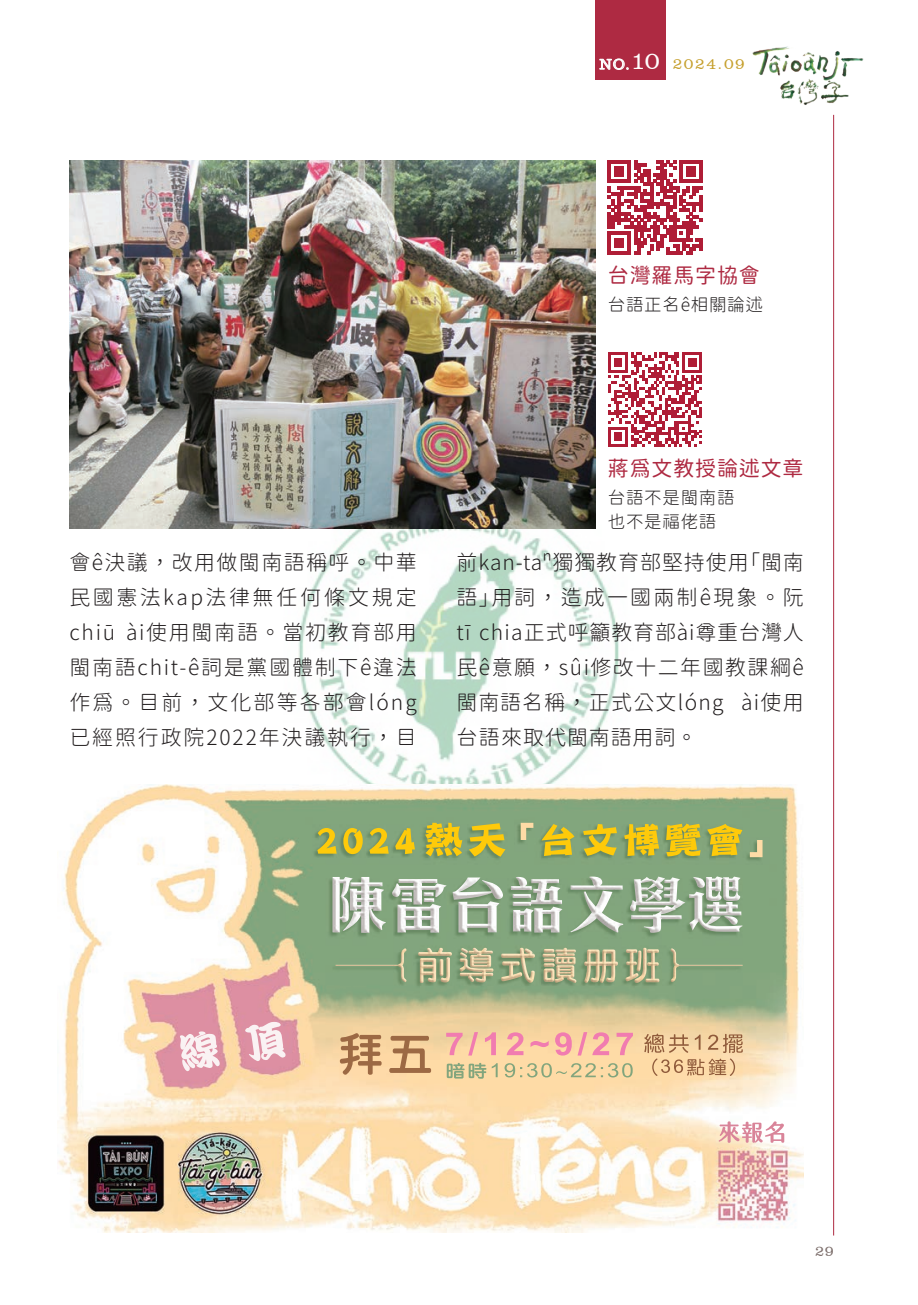
<style>
.page{position:relative;width:918px;height:1305px;background:#fff}
.page>*{position:absolute;margin:0;border:0;box-sizing:border-box;transform-origin:0 0}
.t1{font:21px/35px "Gen Sen Rounded TW L";letter-spacing:.075em;color:#231f20;text-align:justify}
.t2{font:21px "Gen Sen Rounded TW R";letter-spacing:.04em;color:#ae2a42}
.t3{font:17.5px/24.5px "Gen Sen Rounded TW L";letter-spacing:.04em;color:#231f20}
.t4{font:300 15.75px "Clarendon BT";letter-spacing:.1em;color:#c6a02e}
.t5{font:300 14.88px "Clarendon BT";color:#7d6f6c}
.s1{font-size:14.88px;color:#fff}
.s2{font-size:24.5px;color:#fff}
</style>
<div class="page">
<img style="left:283px;top:480px;width:344px;height:305px">
<svg style="left:608px;top:160px;width:94px;height:94px"></svg>
<svg style="left:608px;top:352px;width:94px;height:95px"></svg>
<img style="left:58px;top:785px;width:746px;height:447px">
<img style="left:453px;top:1063px;width:179px;height:15px">
<img style="left:446px;top:1032px;width:187px;height:23px">
<img style="left:644px;top:1033px;width:86px;height:20px">
<img style="left:340px;top:1033px;width:91px;height:41px">
<img style="left:350px;top:876px;width:390px;height:57px">
<img style="left:425px;top:822px;width:317px;height:34px">
<img style="left:195px;top:1022px;width:91px;height:39px">
<img style="left:718px;top:1121px;width:66px;height:22px">
<img style="left:69px;top:160px;width:526px;height:368px">
<hr style="left:833px;top:115px;width:1px;height:1120px;background:#ae2a42">
<img style="left:780px;top:81px;width:69px;height:24px">
<img style="left:752px;top:46px;width:111px;height:35px">
<div style="left:595px;top:0;width:70px;height:79px;background:#ae2a42"></div>
<svg style="left:599px;top:59px;width:30px;height:11px"></svg>
<p class="t4" style="left:599px;top:54px;width:147px"><span class="s1">NO.</span><span class="s2">10</span> 2024.09</p>
<p class="t2" style="left:608px;top:264px;width:154px">台灣羅馬字協會</p>
<p class="t3" style="left:608px;top:293px;width:157px">台語正名ê相關論述</p>
<p class="t2" style="left:608px;top:456px;width:197px">蔣為文教授論述文章</p>
<p class="t3" style="left:608px;top:485px;width:128px">台語不是閩南語也不是福佬語</p>
<p class="t1" style="left:69px;top:545px;width:349px">會ê決議，改用做閩南語稱呼。中華民國憲法kap法律無任何條文規定chiū ài使用閩南語。當初教育部用閩南語chit-ê詞是黨國體制下ê違法作為。目前，文化部等各部會lóng已經照行政院2022年決議執行，目</p>
<p class="t1" style="left:456px;top:545px;width:349px">前kan-taⁿ獨獨教育部堅持使用「閩南語」用詞，造成一國兩制ê現象。阮tī chia正式呼籲教育部ài尊重台灣人民ê意願，sûi修改十二年國教課綱ê閩南語名稱，正式公文lóng ài使用台語來取代閩南語用詞。</p>
<p class="t5" style="left:815px;top:1241px;width:20px">29</p>
</div>
